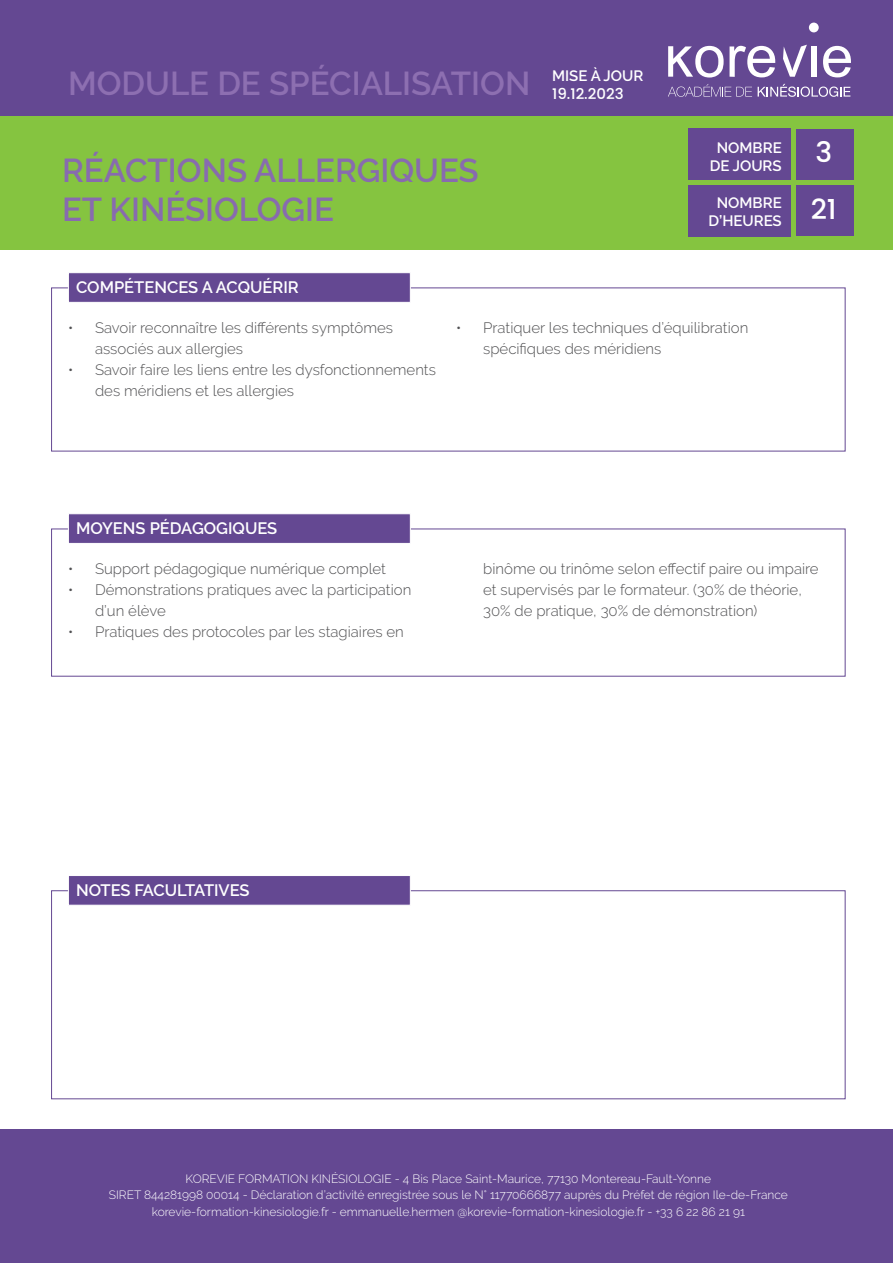
<style>
.page{position:relative;width:893px;height:1263px;background:#fff}
.page>*{position:absolute;margin:0;border:0;box-sizing:border-box;transform-origin:0 0}
.t1{font:600 33px/39.6px "Raleway";color:#886baf}
.t2{font:600 33px "Raleway";color:#8d6fb1}
.t3{font:500 28.2px/56.6px "Poppins";color:#fff}
.t4{font:600 16.5px "Raleway";color:#fff}
.t5{font:300 15px/21px "Raleway";color:#505052}
.t6{font:600 15px/18px "Raleway";color:#fff;text-align:center}
.t7{font:500 15px "Poppins";color:#fff}
.t8{font:300 12px/16.5px "Raleway";color:#fff;text-align:center}
</style>
<div class="page">
<div style="left:68px;top:272px;width:343px;height:31px;background:#644892;border:1px solid #fff"></div>
<div style="left:68px;top:513px;width:343px;height:31px;background:#644892;border:1px solid #fff"></div>
<div style="left:51px;top:890px;width:794px;height:209px;background:#fff;border:1px solid #644892"></div>
<div style="left:68px;top:875px;width:343px;height:30px;background:#644892;border:1px solid #fff"></div>
<div style="left:0;top:1130px;width:893px;height:133px;background:#644892"></div>
<div style="left:0;top:0;width:893px;height:117px;background:#644892"></div>
<div style="left:0;top:117px;width:893px;height:133px;background:#85c440"></div>
<svg style="left:668px;top:46px;width:107px;height:32px"></svg>
<svg style="left:783px;top:45px;width:24px;height:32px"></svg>
<div style="left:812px;top:46px;width:5px;height:31px;background:#fff"></div>
<svg style="left:823px;top:46px;width:28px;height:31px"></svg>
<div style="left:809px;top:23px;width:10px;height:9px;background:#fff;border-radius:50%"></div>
<svg style="left:668px;top:84px;width:84px;height:13px"></svg>
<svg style="left:758px;top:84px;width:92px;height:13px"></svg>
<div style="left:796px;top:129px;width:58px;height:50px;background:#644892"></div>
<div style="left:796px;top:185px;width:58px;height:51px;background:#644892"></div>
<div style="left:688px;top:128px;width:102px;height:52px;background:#644892"></div>
<div style="left:688px;top:185px;width:102px;height:51px;background:#644892"></div>
<h1 class="t2" style="left:68px;top:64px;width:577px">MODULE DE SPÉCIALISATION <sup>MISE</sup> <sup>À</sup> <sup>JOUR</sup></h1>
<p class="t7" style="left:552px;top:83px;width:73px">19.12.2023</p>
<h1 class="t1" style="left:62px;top:150px;width:418px">RÉACTIONS ALLERGIQUES<br>ET KINÉSIOLOGIE</h1>
<p class="t6" style="left:710px;top:138px;width:74px">NOMBRE<br>DE JOURS</p>
<p class="t6" style="left:708px;top:194px;width:75px">NOMBRE<br>D’HEURES</p>
<p class="t4" style="left:76px;top:278px;width:224px">COMPÉTENCES A ACQUÉRIR</p>
<p class="t5" style="left:95px;top:317px;width:300px;text-indent:-27px">• Savoir reconnaître les différents symptômes associés aux allergies</p>
<p class="t5" style="left:95px;top:359px;width:342px;text-indent:-27px">• Savoir faire les liens entre les dysfonctionnements des méridiens et les allergies</p>
<p class="t5" style="left:483px;top:317px;width:267px;text-indent:-27px">• Pratiquer les techniques d’équilibration spécifiques des méridiens</p>
<h2 class="t3" style="left:811px;top:125px;width:28px">3<br>21</h2>
<p class="t4" style="left:76px;top:519px;width:203px">MOYENS PÉDAGOGIQUES</p>
<p class="t5" style="left:68px;top:558px;width:319px">• Support pédagogique numérique complet</p>
<p class="t5" style="left:95px;top:579px;width:318px;text-indent:-27px">• Démonstrations pratiques avec la participation d’un élève</p>
<p class="t5" style="left:68px;top:621px;width:337px">• Pratiques des protocoles par les stagiaires en</p>
<p class="t5" style="left:483px;top:558px;width:337px">binôme ou trinôme selon effectif paire ou impaire et supervisés par le formateur. (30% de théorie,<br>30% de pratique, 30% de démonstration)</p>
<p class="t4" style="left:76px;top:880px;width:175px">NOTES FACULTATIVES</p>
<p class="t8" style="left:109px;top:1170px;width:680px">KOREVIE FORMATION KINÉSIOLOGIE - 4 Bis Place Saint-Maurice, 77130 Montereau-Fault-Yonne<br>SIRET 844281998 00014 - Déclaration d’activité enregistrée sous le N° 11770666877 auprès du Préfet de région Ile-de-France korevie-formation-kinesiologie.fr - emmanuelle.hermen @korevie-formation-kinesiologie.fr - +33 6 22 86 21 91</p>
</div>
